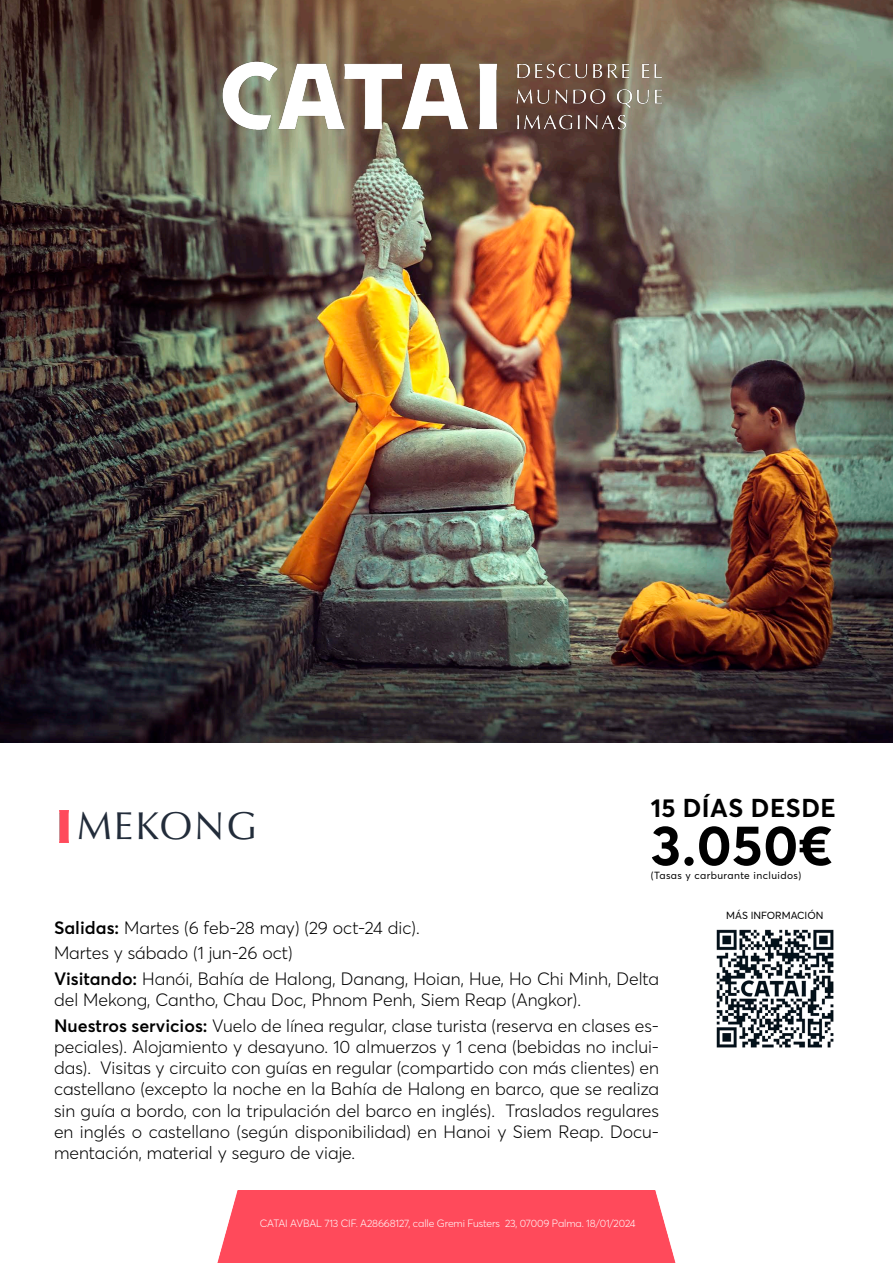
<style>
.page{position:relative;width:893px;height:1263px;background:#fff}
.page>*{position:absolute;margin:0;border:0;box-sizing:border-box;transform-origin:0 0}
.t1{font:700 56.25px "Averta";color:#000}
.t2{font:39px "Optima LT Pro";letter-spacing:.05em;color:#222c3a}
.t3{font:700 25.5px "Averta";letter-spacing:.02em;color:#000}
.t4{font:300 17.7px/21.3px "Averta";color:#000}
.t5{font:300 10.5px "Averta";letter-spacing:-.01em;color:#fff}
.t6{font:10.2px "Averta";letter-spacing:.04em;color:#000}
.t7{font:10.2px "Averta";color:#000}
.s1{font-weight:600}
</style>
<div class="page">
<img style="left:0;top:0;width:893px;height:742px">
<div style="left:217px;top:1190px;width:459px;height:73px;background:#ff4a5b"></div>
<img style="left:716px;top:929px;width:118px;height:119px">
<img style="left:60px;top:810px;width:9px;height:32px">
<img style="left:214px;top:49px;width:465px;height:92px">
<p class="t2" style="left:77px;top:801px;width:181px">MEKONG</p>
<p class="t3" style="left:651px;top:790px;width:187px">15 DÍAS DESDE</p>
<p class="t1" style="left:651px;top:806px;width:184px">3.050€</p>
<p class="t6" style="left:651px;top:868px;width:152px">(Tasas y carburante incluidos)</p>
<p class="t4" style="left:54px;top:916px;width:367px"><span class="s1">Salidas:</span> Martes (6 feb-28 may) (29 oct-24 dic).</p>
<p class="t4" style="left:54px;top:942px;width:240px">Martes y sábado (1 jun-26 oct)</p>
<p class="t4" style="left:54px;top:967px;width:607px"><span class="s1">Visitando:</span> Hanói, Bahía de Halong, Danang, Hoian, Hue, Ho Chi Minh, Delta del Mekong, Cantho, Chau Doc, Phnom Penh, Siem Reap (Angkor).</p>
<p class="t4" style="left:54px;top:1014px;width:607px;text-align:justify"><span class="s1">Nuestros servicios:</span> Vuelo de línea regular, clase turista (reserva en clases es&shy;peciales). Alojamiento y desayuno. 10 almuerzos y 1 cena (bebidas no inclui&shy;das). Visitas y circuito con guías en regular (compartido con más clientes) en castellano (excepto la noche en la Bahía de Halong en barco, que se realiza sin guía a bordo, con la tripulación del barco en inglés). Traslados regulares en inglés o castellano (según disponibilidad) en Hanoi y Siem Reap. Docu&shy;mentación, material y seguro de viaje.</p>
<p class="t5" style="left:260px;top:1216px;width:377px">CATAI AVBAL 713 CIF. A28668127, calle Gremi Fusters 23, 07009 Palma. 18/01/2024</p>
<p class="t7" style="left:726px;top:908px;width:99px">MÁS INFORMACIÓN</p>
</div>
